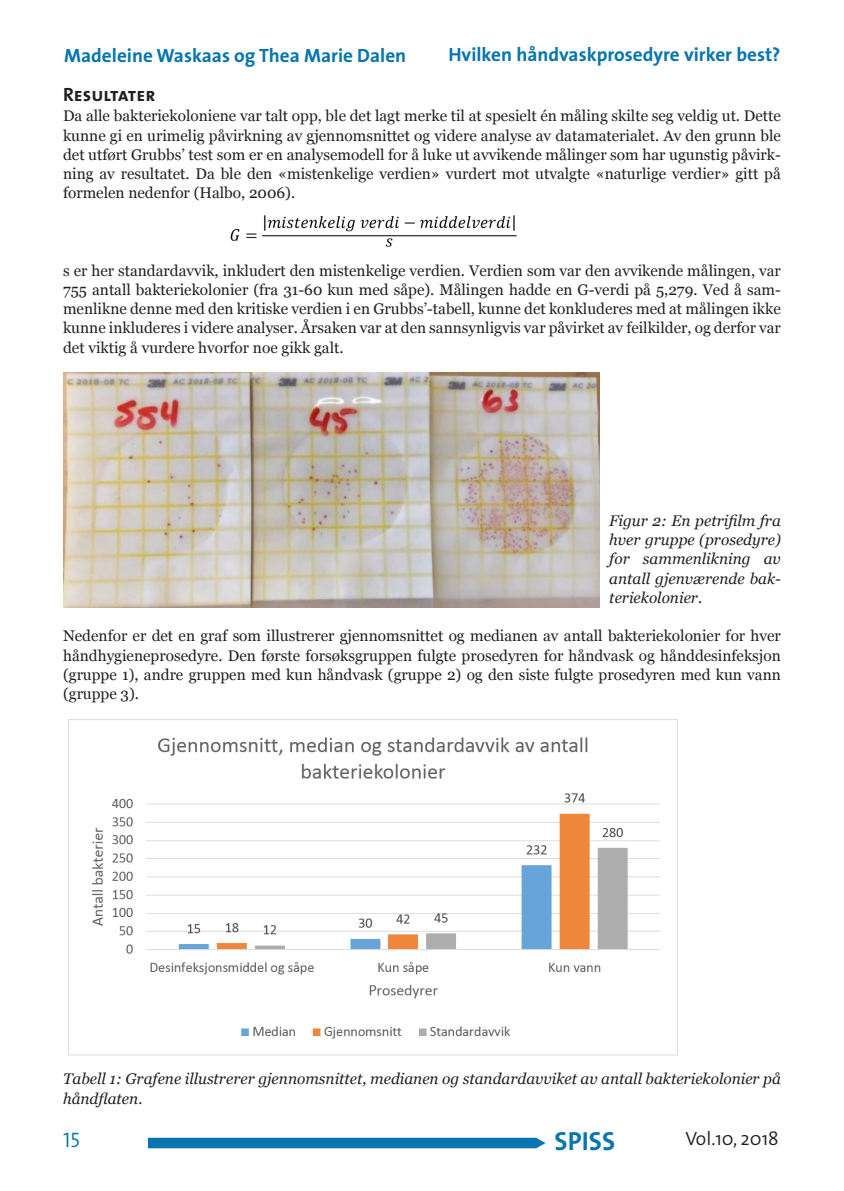
<style>
.page{position:relative;width:844px;height:1191px;background:#fff}
.page>*{position:absolute;margin:0;border:0;box-sizing:border-box;transform-origin:0 0}
.t1{font:26.25px "The Sans Bold Caps";color:#0775af}
.t2{font:21px "The Sans Semi Light Caps";color:#0775af}
.t3{font:700 19.25px "The Sans";color:#0775af}
.t4{font:300 19.25px "The Sans";color:#231f20}
.Mellomtittel_1{font:19.25px "The Sans Bold Caps";color:#231f20}
.Brødtekst_1{font:15.4px/19.2px "Georgia";color:#231f20;text-align:justify}
.Brødtekst_1-2{font:italic 15.4px/19.2px "Georgia";color:#231f20}
.Tabelltekst{font:italic 15.4px/19.2px "Georgia";color:#231f20;text-align:justify}
</style>
<div class="page">
<svg style="left:148px;top:1137px;width:397px;height:11px;background:#1a7fb5"></svg>
<img style="left:230px;top:215px;width:287px;height:32px">
<img style="left:63px;top:372px;width:536px;height:235px">
<img style="left:68px;top:719px;width:610px;height:337px">
<p class="t3" style="left:64px;top:39px;width:343px">Madeleine Waskaas og Thea Marie Dalen</p>
<p class="t3" style="left:448px;top:38px;width:333px">Hvilken håndvaskprosedyre virker best?</p>
<p class="Mellomtittel_1" style="left:63px;top:78px;width:94px">Resultater</p>
<p class="Brødtekst_1" style="left:63px;top:107px;width:719px">Da alle bakteriekoloniene var talt opp, ble det lagt merke til at spesielt én måling skilte seg veldig ut. Dette kunne gi en urimelig påvirkning av gjennomsnittet og videre analyse av datamaterialet. Av den grunn ble det utført Grubbs’ test som er en analysemodell for å luke ut avvikende målinger som har ugunstig påvirk&shy;ning av resultatet. Da ble den «mistenkelige verdien» vurdert mot utvalgte «naturlige verdier» gitt på formelen nedenfor (Halbo, 2006).</p>
<p class="Brødtekst_1" style="left:63px;top:261px;width:719px">s er her standardavvik, inkludert den mistenkelige verdien. Verdien som var den avvikende målingen, var 755 antall bakteriekolonier (fra 31-60 kun med såpe). Målingen hadde en G-verdi på 5,279. Ved å sam&shy;menlikne denne med den kritiske verdien i en Grubbs’-tabell, kunne det konkluderes med at målingen ikke kunne inkluderes i videre analyser. Årsaken var at den sannsynligvis var påvirket av feilkilder, og derfor var det viktig å vurdere hvorfor noe gikk galt.</p>
<p class="Tabelltekst" style="left:609px;top:511px;width:173px">Figur 2: En petrifilm fra hver gruppe (prosedyre) for sammenlikning av antall gjenværende bak&shy;teriekolonier.</p>
<p class="Brødtekst_1" style="left:63px;top:627px;width:719px">Nedenfor er det en graf som illustrerer gjennomsnittet og medianen av antall bakteriekolonier for hver håndhygieneprosedyre. Den første forsøksgruppen fulgte prosedyren for håndvask og hånddesinfeksjon (gruppe 1), andre gruppen med kun håndvask (gruppe 2) og den siste fulgte prosedyren med kun vann (gruppe 3).</p>
<p class="Brødtekst_1-2" style="left:63px;top:1069px;width:719px">Tabell 1: Grafene illustrerer gjennomsnittet, medianen og standardavviket av antall bakteriekolonier på håndflaten.</p>
<h2 class="t2" style="left:63px;top:1122px;width:19px">15</h2>
<h1 class="t1" style="left:554px;top:1119px;width:62px">SPISS</h1>
<p class="t4" style="left:685px;top:1122px;width:95px">Vol.10, 2018</p>
</div>
